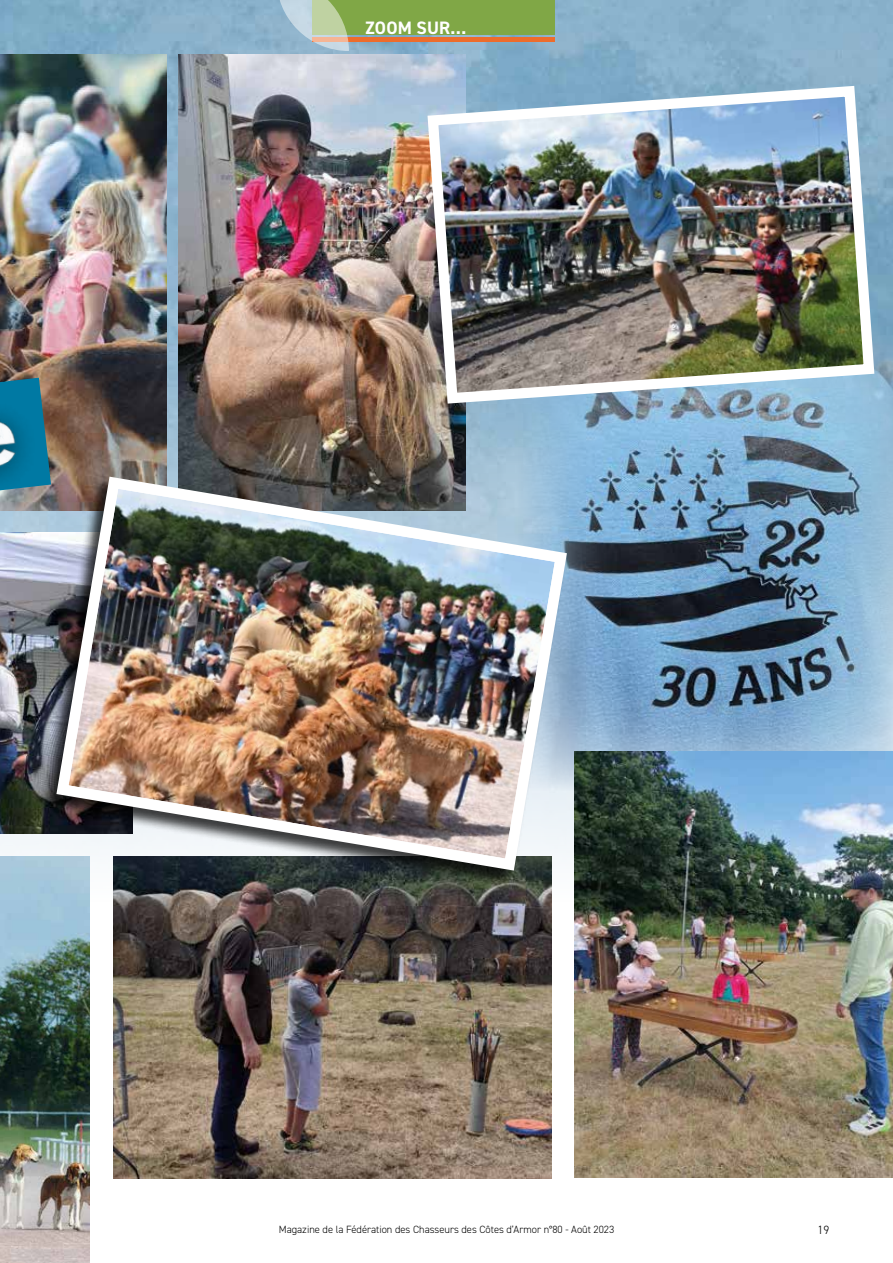
<style>
.page{position:relative;width:893px;height:1263px;background:#fff}
.page>*{position:absolute;margin:0;border:0;box-sizing:border-box;transform-origin:0 0}
.t1{font:700 18px "DIN2014";letter-spacing:.01em;color:#fff}
.t2{font:300 12px "DIN2014";color:#000}
.t3{font:300 10.5px "DIN2014";color:#000}
</style>
<div class="page">
<img style="left:0;top:0;width:893px;height:1179px">
<img style="left:0;top:55px;width:166px;height:416px">
<img style="left:179px;top:55px;width:287px;height:416px">
<img style="left:519px;top:321px;width:374px;height:470px">
<img style="left:0;top:856px;width:90px;height:407px">
<img style="left:113px;top:888px;width:438px;height:290px">
<img style="left:0;top:612px;width:39px;height:222px">
<div style="left:39px;top:477px;width:528px;height:411px;background:#000;opacity:.75"></div>
<img style="left:50px;top:471px;width:523px;height:406px">
<div style="left:313px;top:0;width:242px;height:35px;background:#80a746"></div>
<div style="left:313px;top:37px;width:242px;height:5px;background:#ed6c2c"></div>
<svg style="left:276px;top:0;width:73px;height:51px"></svg>
<img style="left:574px;top:751px;width:319px;height:427px">
<img style="left:422px;top:80px;width:458px;height:329px">
<img style="left:0;top:358px;width:90px;height:254px">
<h1 class="t1" style="left:365px;top:16px;width:102px">ZOOM SUR…</h1>
<p class="t3" style="left:279px;top:1223px;width:337px">Magazine de la Fédération des Chasseurs des Côtes d’Armor n°80 - Août 2023</p>
<p class="t2" style="left:817px;top:1222px;width:13px">19</p>
</div>
